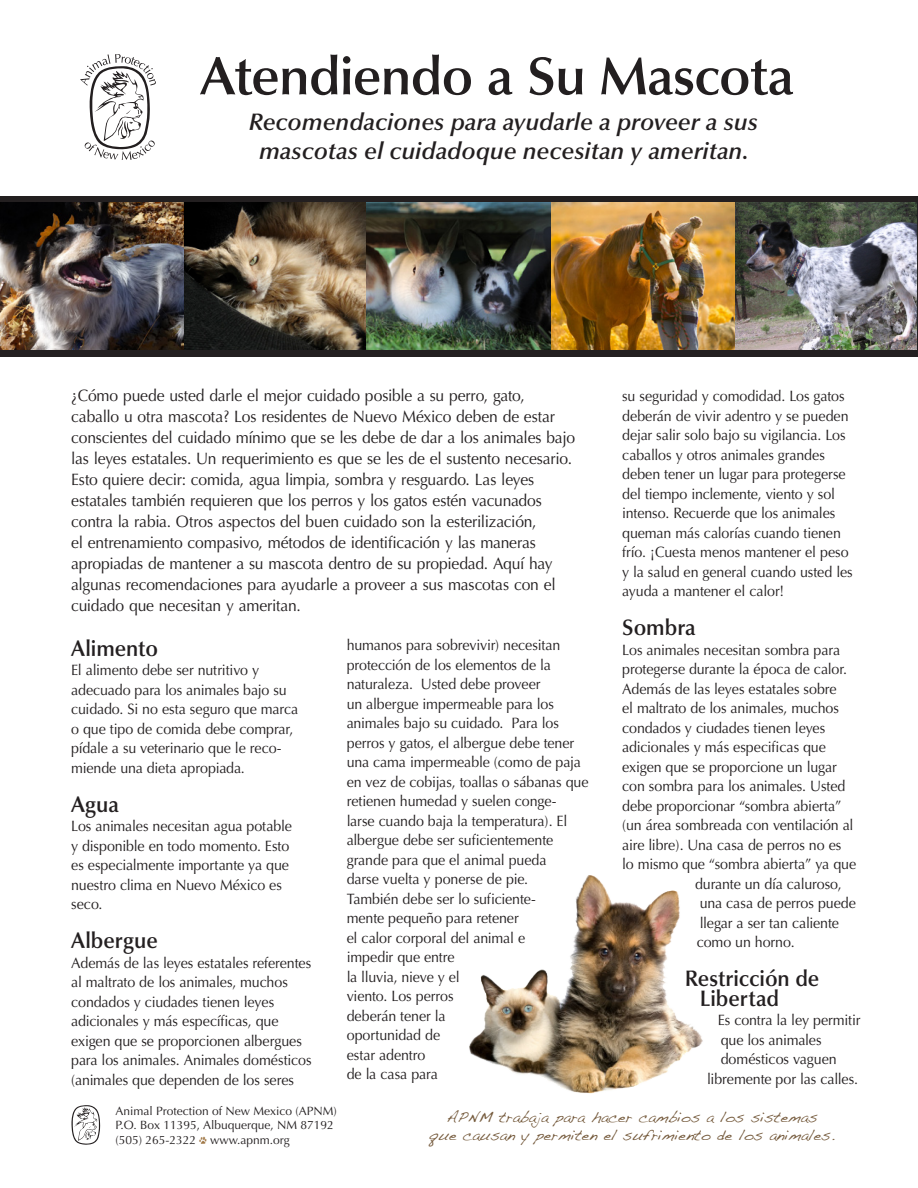
<style>
.page{position:relative;width:918px;height:1188px;background:#fff}
.page>*{position:absolute;margin:0;border:0;box-sizing:border-box;transform-origin:0 0}
.t1{font:600 54px "Optima";letter-spacing:-.02em;color:#231f20}
.t2{font:italic 600 24px "Optima";color:#231f20}
.t3{font:600 22.5px/19.5px "Optima";color:#231f20;scale:.95 1}
.t4{font:16.5px/21px "Optima";letter-spacing:-.01em;color:#231f20;scale:.95 1}
.t5{font:15px/19.5px "Optima";letter-spacing:-.01em;color:#231f20;scale:.95 1}
.t6{font:15px "Handwriting Dakota";color:#755a3c}
.t7{font:12px "Optima";color:#231f20}
.s1{font-family:"Animal Tracks";font-size:9px;color:#a17948}
</style>
<div class="page">
<svg style="left:71px;top:1105px;width:29px;height:40px"></svg>
<div style="left:0;top:196px;width:918px;height:161px;background:#231f20"></div>
<img style="left:0;top:202px;width:546px;height:147px">
<img style="left:735px;top:202px;width:181px;height:147px">
<img style="left:546px;top:202px;width:189px;height:147px">
<svg style="left:80px;top:54px;width:76px;height:106px"></svg>
<img style="left:469px;top:875px;width:234px;height:219px">
<p class="t1" style="left:200px;top:45px;width:596px">Atendiendo a Su Mascota</p>
<p class="t2" style="left:249px;top:108px;width:510px">Recomendaciones para ayudarle a proveer a sus</p>
<p class="t2" style="left:259px;top:137px;width:491px">mascotas el cuidadoque necesitan y ameritan.</p>
<p class="t4" style="left:71px;top:385px;width:532px">¿Cómo puede usted darle el mejor cuidado posible a su perro, gato, caballo u otra mascota? Los residentes de Nuevo México deben de estar conscientes del cuidado mínimo que se les debe de dar a los animales bajo las leyes estatales. Un requerimiento es que se les de el sustento necesario.<br>Esto quiere decir: comida, agua limpia, sombra y resguardo. Las leyes estatales también requieren que los perros y los gatos estén vacunados contra la rabia. Otros aspectos del buen cuidado son la esterilización,<br>el entrenamiento compasivo, métodos de identificación y las maneras apropiadas de mantener a su mascota dentro de su propiedad. Aquí hay algunas recomendaciones para ayudarle a proveer a sus mascotas con el cuidado que necesitan y ameritan.</p>
<p class="t3" style="left:71px;top:639px;width:93px">Alimento</p>
<p class="t5" style="left:71px;top:661px;width:241px">El alimento debe ser nutritivo y adecuado para los animales bajo su cuidado. Si no esta seguro que marca o que tipo de comida debe comprar, pídale a su veterinario que le reco&shy;miende una dieta apropiada.</p>
<p class="t3" style="left:71px;top:795px;width:52px">Agua</p>
<p class="t5" style="left:71px;top:817px;width:234px">Los animales necesitan agua potable y disponible en todo momento. Esto es especialmente importante ya que nuestro clima en Nuevo México es seco.</p>
<p class="t3" style="left:71px;top:931px;width:93px">Albergue</p>
<p class="t5" style="left:71px;top:953px;width:255px">Además de las leyes estatales referentes al maltrato de los animales, muchos condados y ciudades tienen leyes adicionales y más específicas, que exigen que se proporcionen albergues para los animales. Animales domésticos (animales que dependen de los seres</p>
<p class="t5" style="left:347px;top:636px;width:256px">humanos para sobrevivir) necesitan protección de los elementos de la naturaleza. Usted debe proveer<br>un albergue impermeable para los animales bajo su cuidado. Para los perros y gatos, el albergue debe tener una cama impermeable (como de paja en vez de cobijas, toallas o sábanas que retienen humedad y suelen conge-<br>larse cuando baja la temperatura). El albergue debe ser suficientemente grande para que el animal pueda<br>darse vuelta y ponerse de pie.<br>También debe ser lo suficiente-<br>mente pequeño para retener<br>el calor corporal del animal e<br>impedir que entre<br>la lluvia, nieve y el<br>viento. Los perros<br>deberán tener la<br>oportunidad de<br>estar adentro<br>de la casa para</p>
<p class="t5" style="left:622px;top:387px;width:244px">su seguridad y comodidad. Los gatos deberán de vivir adentro y se pueden dejar salir solo bajo su vigilancia. Los caballos y otros animales grandes deben tener un lugar para protegerse del tiempo inclemente, viento y sol intenso. Recuerde que los animales queman más calorías cuando tienen frío. ¡Cuesta menos mantener el peso y la salud en general cuando usted les ayuda a mantener el calor!</p>
<p class="t3" style="left:622px;top:618px;width:79px">Sombra</p>
<p class="t5" style="left:622px;top:640px;width:231px">Los animales necesitan sombra para</p>
<p class="t5" style="left:622px;top:660px;width:238px">protegerse durante la época de calor.</p>
<p class="t5" style="left:622px;top:679px;width:227px">Además de las leyes estatales sobre</p>
<p class="t5" style="left:622px;top:699px;width:230px">el maltrato de los animales, muchos</p>
<p class="t5" style="left:622px;top:718px;width:215px">condados y ciudades tienen leyes</p>
<p class="t5" style="left:622px;top:738px;width:216px">adicionales y más especificas que</p>
<p class="t5" style="left:622px;top:757px;width:227px">exigen que se proporcione un lugar</p>
<p class="t5" style="left:622px;top:777px;width:237px">con sombra para los animales. Usted</p>
<p class="t5" style="left:622px;top:796px;width:232px">debe proporcionar “sombra abierta”</p>
<p class="t5" style="left:622px;top:816px;width:245px">(un área sombreada con ventilación al</p>
<p class="t5" style="left:622px;top:835px;width:232px">aire libre). Una casa de perros no es</p>
<p class="t5" style="left:622px;top:855px;width:248px">lo mismo que “sombra abierta” ya que</p>
<p class="t5" style="left:695px;top:874px;width:156px">durante un día caluroso,</p>
<p class="t5" style="left:700px;top:894px;width:166px">una casa de perros puede</p>
<p class="t5" style="left:700px;top:913px;width:148px">llegar a ser tan caliente</p>
<p class="t5" style="left:697px;top:933px;width:105px">como un horno.</p>
<p class="t3" style="left:700px;top:969px;width:128px;text-indent:-15px">Restricción de<br>Libertad</p>
<p class="t5" style="left:718px;top:1011px;width:152px">Es contra la ley permitir</p>
<p class="t5" style="left:721px;top:1030px;width:108px">que los animales</p>
<p class="t5" style="left:721px;top:1050px;width:124px">domésticos vaguen</p>
<p class="t5" style="left:707px;top:1069px;width:160px">libremente por las calles.</p>
<p class="t7" style="left:115px;top:1104px;width:223px">Animal Protection of New Mexico (APNM)</p>
<p class="t7" style="left:115px;top:1118px;width:220px">P.O. Box 11395, Albuquerque, NM 87192</p>
<p class="t7" style="left:115px;top:1132px;width:176px">(505) 265-2322 <span class="s1">c</span> www.apnm.org</p>
<p class="t6" style="left:447px;top:1108px;width:373px">APNM trabaja para hacer cambios a los sistemas</p>
<p class="t6" style="left:429px;top:1126px;width:407px">que causan y permiten el sufrimiento de los animales.</p>
</div>
